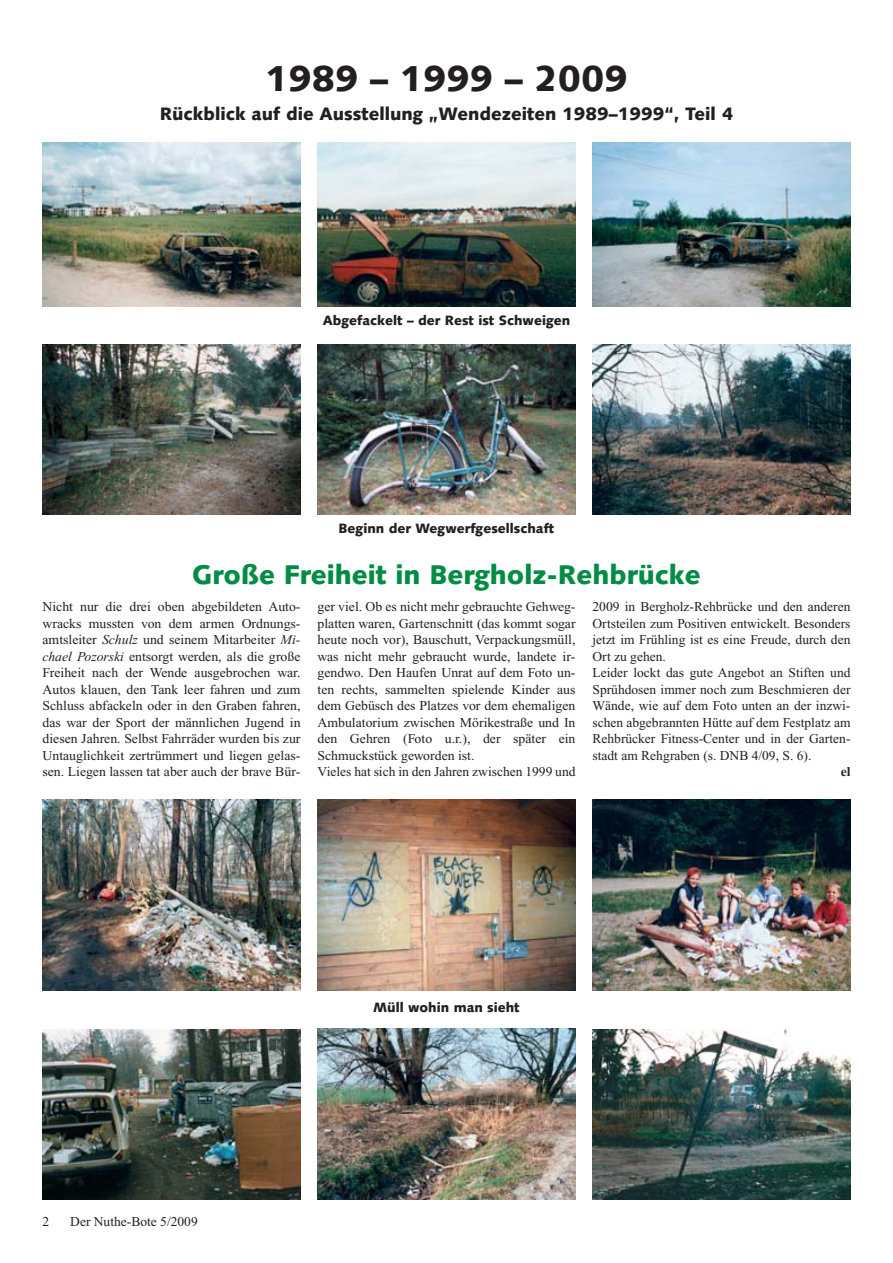
<style>
.page{position:relative;width:893px;height:1263px;background:#fff}
.page>*{position:absolute;margin:0;border:0;box-sizing:border-box;transform-origin:0 0}
.t1{font:900 36px "Syntax";color:#231f20}
.t2{font:900 27px "Syntax";color:#008c44}
.t3{font:900 18px "Syntax";color:#231f20}
.t4{font:13.5px/16.5px "Times New Roman";color:#231f20}
.t5{font:900 13.5px "Syntax";color:#231f20}
.t6{font:700 13.5px "Times New Roman";color:#231f20}
.s1{font-style:italic}
.s2{color:#fff}
</style>
<div class="page">
<img style="left:43px;top:142px;width:257px;height:165px">
<img style="left:43px;top:344px;width:257px;height:170px">
<img style="left:592px;top:799px;width:258px;height:192px">
<img style="left:43px;top:799px;width:257px;height:192px">
<img style="left:317px;top:799px;width:258px;height:192px">
<img style="left:592px;top:142px;width:258px;height:165px">
<img style="left:592px;top:344px;width:258px;height:170px">
<img style="left:592px;top:1029px;width:258px;height:170px">
<img style="left:317px;top:1028px;width:258px;height:171px">
<img style="left:43px;top:1029px;width:257px;height:170px">
<img style="left:317px;top:142px;width:258px;height:165px">
<img style="left:317px;top:344px;width:258px;height:170px">
<h1 class="t1" style="left:265px;top:61px;width:364px">1989 – 1999 – 2009</h1>
<h3 class="t3" style="left:160px;top:105px;width:575px">Rückblick auf die Ausstellung „Wendezeiten 1989–1999“, Teil 4</h3>
<p class="t5" style="left:323px;top:314px;width:249px">Abgefackelt – der Rest ist Schweigen</p>
<p class="t5" style="left:339px;top:522px;width:217px">Beginn der Wegwerfgesellschaft</p>
<h2 class="t2" style="left:192px;top:561px;width:510px">Große Freiheit in Bergholz-Rehbrücke</h2>
<p class="t4" style="left:43px;top:600px;width:260px;text-align:justify">Nicht nur die drei oben abgebildeten Auto&shy;wracks mussten von dem armen Ordnungs&shy;amtsleiter <span class="s1">Schulz</span> und seinem Mitarbeiter <span class="s1">Mi&shy;chael Pozorski</span> entsorgt werden, als die große Freiheit nach der Wende ausgebrochen war.<br>Autos klauen, den Tank leer fahren und zum Schluss abfackeln oder in den Graben fahren, das war der Sport der männlichen Jugend in diesen Jahren. Selbst Fahrräder wurden bis zur Untauglichkeit zertrümmert und liegen gelas&shy;sen. Liegen lassen tat aber auch der brave Bür-</p>
<p class="t4" style="left:317px;top:600px;width:260px">ger viel. Ob es nicht mehr gebrauchte Gehweg&shy;platten waren, Gartenschnitt (das kommt sogar heute noch vor), Bauschutt, Verpackungsmüll, was nicht mehr gebraucht wurde, landete ir&shy;gendwo. Den Haufen Unrat auf dem Foto un&shy;ten rechts, sammelten spielende Kinder aus dem Gebüsch des Platzes vor dem ehemaligen Ambulatorium zwischen Mörikestraße und In den Gehren (Foto u.r.), der später ein Schmuckstück geworden ist.<br>Vieles hat sich in den Jahren zwischen 1999 und</p>
<p class="t4" style="left:592px;top:600px;width:260px">2009 in Bergholz-Rehbrücke und den anderen Ortsteilen zum Positiven entwickelt. Besonders jetzt im Frühling ist es eine Freude, durch den Ort zu gehen.<br>Leider lockt das gute Angebot an Stiften und Sprühdosen immer noch zum Beschmieren der Wände, wie auf dem Foto unten an der inzwi&shy;schen abgebrannten Hütte auf dem Festplatz am Rehbrücker Fitness-Center und in der Garten&shy;stadt am Rehgraben (s. DNB 4/09, S. 6).</p>
<p class="t6" style="left:841px;top:766px;width:11px">el</p>
<p class="t4" style="left:43px;top:1214px;width:157px">2<span class="s2">mm</span>Der Nuthe-Bote 5/2009</p>
<p class="t5" style="left:373px;top:1001px;width:148px">Müll wohin man sieht</p>
</div>
